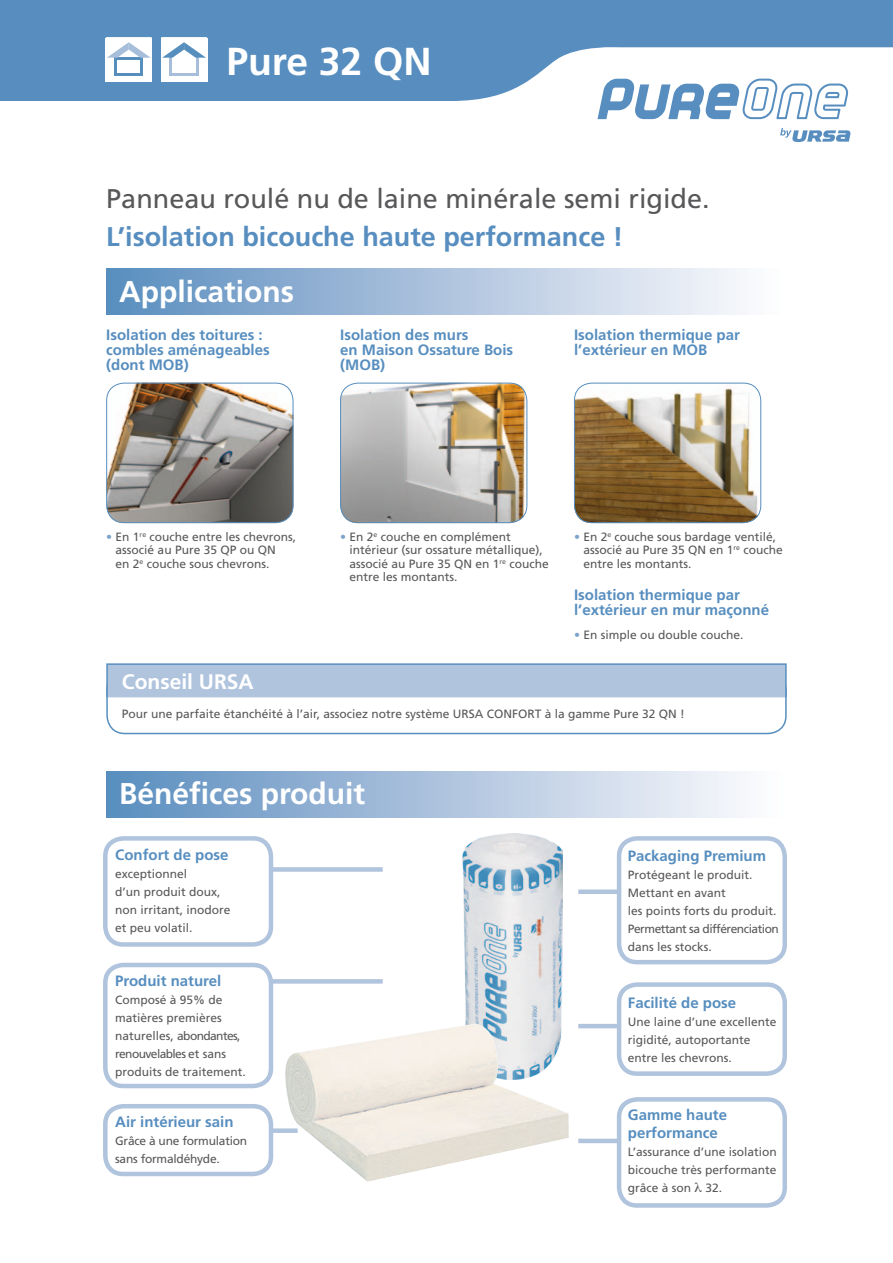
<style>
.page{position:relative;width:893px;height:1263px;background:#fff}
.page>*{position:absolute;margin:0;border:0;box-sizing:border-box;transform-origin:0 0}
.t1{font:700 39px "Frutiger";color:#fff}
.t2{font:700 30px "Frutiger";color:#fff}
.t3{font:27px "Frutiger";color:#58585a}
.t4{font:700 27px "Frutiger";color:#578ebf}
.t5{font:700 21px "Frutiger";color:#fff}
.t6{font:700 15px/15px "Frutiger";color:#578ebf}
.t7{font:12px/18px "Frutiger";color:#58585a}
.t8{font:12px/18px "Frutiger";letter-spacing:-.02em;color:#58585a}
.s1{color:#7da3cb}
</style>
<div class="page">
<div style="left:578px;top:889px;width:41px;height:5px;background:#b0c4de"></div>
<hr style="left:578px;top:1024px;width:43px;height:4px;background:#b0c4de">
<hr style="left:578px;top:1139px;width:43px;height:4px;background:#b0c4de">
<div style="left:106px;top:771px;width:681px;height:46px;background:linear-gradient(to right,#5b8dbe,#fffdff)"></div>
<div style="left:106px;top:268px;width:681px;height:46px;background:linear-gradient(to right,#5b8dbe,#fffdff)"></div>
<svg style="left:0;top:0;width:893px;height:101px;fill:#578ebf"></svg>
<svg style="left:780px;top:128px;width:70px;height:14px"></svg>
<svg style="left:597px;top:79px;width:251px;height:40px"></svg>
<div style="left:103px;top:836px;width:170px;height:111px;border:4px solid #b0c4de;border-radius:18px"></div>
<div style="left:617px;top:836px;width:170px;height:128px;border:4px solid #b0c4de;border-radius:18px"></div>
<div style="left:103px;top:963px;width:170px;height:125px;border:4px solid #b0c4de;border-radius:18px"></div>
<div style="left:617px;top:982px;width:170px;height:94px;border:4px solid #b0c4de;border-radius:18px"></div>
<div style="left:617px;top:1097px;width:170px;height:111px;border:4px solid #b0c4de;border-radius:18px"></div>
<div style="left:103px;top:1104px;width:170px;height:72px;border:4px solid #b0c4de;border-radius:18px"></div>
<div style="left:271px;top:867px;width:112px;height:5px;background:#b0c4de"></div>
<div style="left:271px;top:979px;width:112px;height:5px;background:#b0c4de"></div>
<div style="left:271px;top:1128px;width:27px;height:5px;background:#b0c4de"></div>
<svg style="left:105px;top:36px;width:47px;height:46px"></svg>
<svg style="left:161px;top:36px;width:47px;height:46px"></svg>
<div style="left:106px;top:670px;width:681px;height:64px;border:2px solid #578ebf;border-radius:18px"></div>
<div style="left:106px;top:663px;width:681px;height:35px;background:#b0c4de;border:2px solid #578ebf"></div>
<img style="left:340px;top:383px;width:187px;height:140px">
<div style="left:340px;top:383px;width:187px;height:140px;border:1px solid #578ebf;border-radius:18px"></div>
<img style="left:106px;top:383px;width:187px;height:140px">
<div style="left:106px;top:383px;width:187px;height:140px;border:1px solid #578ebf;border-radius:18px"></div>
<img style="left:574px;top:383px;width:187px;height:140px">
<div style="left:574px;top:383px;width:187px;height:140px;border:1px solid #578ebf;border-radius:18px"></div>
<img style="left:463px;top:833px;width:99px;height:190px">
<img style="left:278px;top:1023px;width:291px;height:158px">
<h1 class="t1" style="left:226px;top:38px;width:207px">Pure 32 QN</h1>
<h3 class="t3" style="left:106px;top:183px;width:605px">Panneau roulé nu de laine minérale semi rigide.</h3>
<h3 class="t4" style="left:106px;top:221px;width:519px">L’isolation bicouche haute performance !</h3>
<h2 class="t2" style="left:119px;top:273px;width:176px">Applications</h2>
<p class="t6" style="left:106px;top:327px;width:165px">Isolation des toitures : combles aménageables (dont MOB)</p>
<p class="t6" style="left:340px;top:327px;width:175px">Isolation des murs<br>en Maison Ossature Bois (MOB)</p>
<p class="t6" style="left:574px;top:327px;width:167px">Isolation thermique par l’extérieur en MOB</p>
<p class="t7" style="left:116px;top:530px;width:182px;line-height:13.5px;text-indent:-9px"><span class="s1">•</span> En 1<sup>re</sup> couche entre les chevrons, associé au Pure 35 QP ou QN<br>en 2<sup>e</sup> couche sous chevrons.</p>
<p class="t7" style="left:349px;top:530px;width:201px;line-height:13.5px;text-indent:-9px"><span class="s1">•</span> En 2<sup>e</sup> couche en complément intérieur (sur ossature métallique), associé au Pure 35 QN en 1<sup>re</sup> couche entre les montants.</p>
<p class="t7" style="left:583px;top:530px;width:201px;line-height:13.5px;text-indent:-9px"><span class="s1">•</span> En 2<sup>e</sup> couche sous bardage ventilé, associé au Pure 35 QN en 1<sup>re</sup> couche entre les montants.</p>
<p class="t6" style="left:574px;top:587px;width:197px">Isolation thermique par l’extérieur en mur maçonné</p>
<p class="t7" style="left:574px;top:626px;width:171px"><span class="s1">•</span> En simple ou double couche.</p>
<h3 class="t5" style="left:122px;top:669px;width:133px">Conseil URSA</h3>
<p class="t7" style="left:122px;top:705px;width:564px">Pour une parfaite étanchéité à l’air, associez notre système URSA CONFORT à la gamme Pure 32 QN !</p>
<h2 class="t2" style="left:119px;top:776px;width:248px">Bénéfices produit</h2>
<p class="t6" style="left:115px;top:847px;width:115px">Confort de pose</p>
<p class="t7" style="left:115px;top:865px;width:117px">exceptionnel<br>d’un produit doux, non irritant, inodore et peu volatil.</p>
<p class="t6" style="left:628px;top:848px;width:140px">Packaging Premium</p>
<p class="t7" style="left:628px;top:866px;width:153px">Protégeant le produit.<br>Mettant en avant<br>les points forts du produit.<br>Permettant sa différenciation dans les stocks.</p>
<p class="t6" style="left:115px;top:973px;width:108px">Produit naturel</p>
<p class="t7" style="left:115px;top:990px;width:132px">Composé à 95% de matières premières naturelles, abondantes, renouvelables et sans produits de traitement.</p>
<p class="t6" style="left:628px;top:995px;width:110px">Facilité de pose</p>
<p class="t7" style="left:628px;top:1012px;width:150px">Une laine d’une excellente rigidité, autoportante entre les chevrons.</p>
<p class="t6" style="left:115px;top:1114px;width:120px">Air intérieur sain</p>
<p class="t8" style="left:115px;top:1132px;width:134px">Grâce à une formulation sans formaldéhyde.</p>
<p class="t6" style="left:628px;top:1106px;width:101px;line-height:18px">Gamme haute performance</p>
<p class="t7" style="left:628px;top:1143px;width:150px;text-align:justify">L’assurance d’une isolation bicouche très performante grâce à son 32.</p>
</div>
